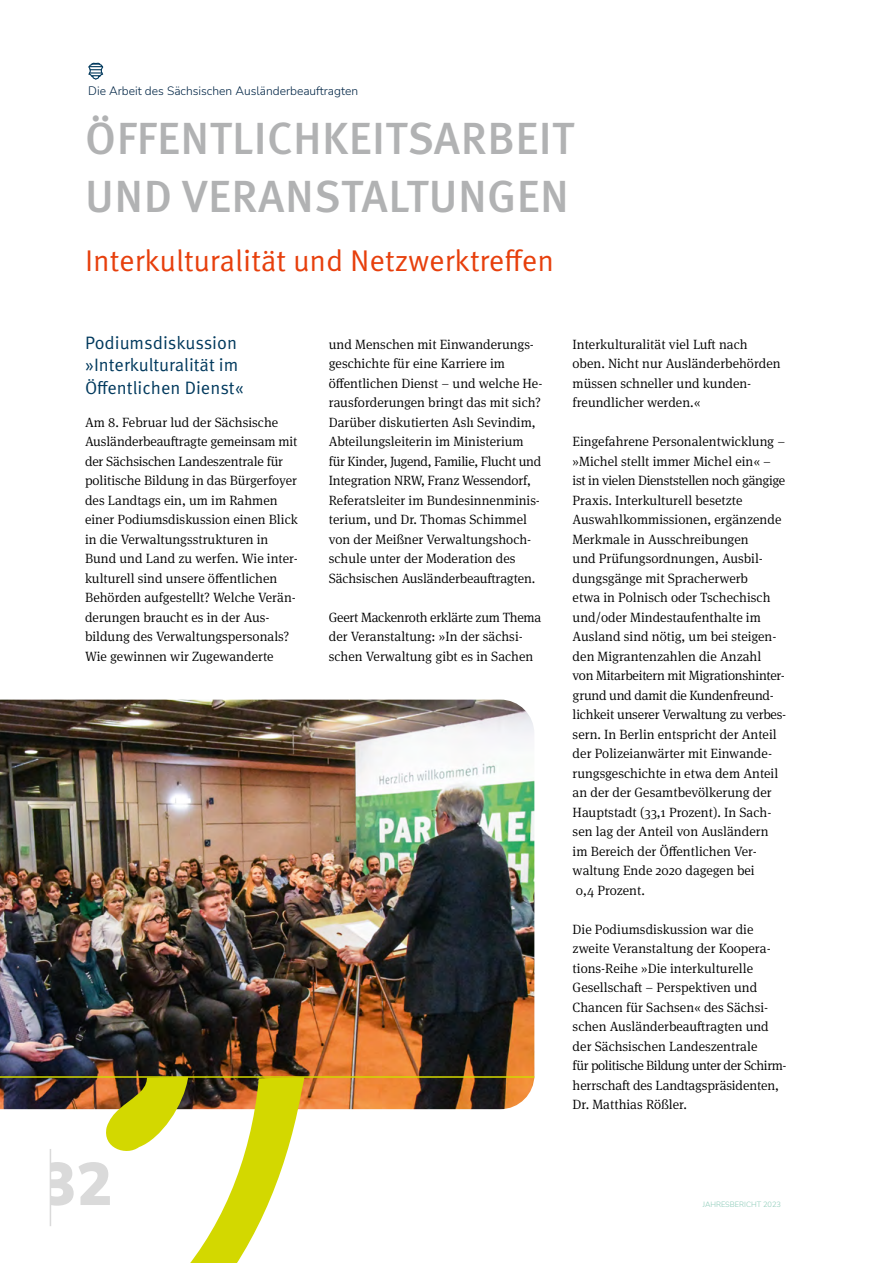
<style>
.page{position:relative;width:893px;height:1263px;background:#fff}
.page>*{position:absolute;margin:0;border:0;box-sizing:border-box;transform-origin:0 0}
.t1{font:900 60px "Nunito Sans";color:#dadada}
.H1_Grau{font:500 45px/58.5px "Meta Pro";letter-spacing:.01em;color:#b1b2b3}
.H2_Orange{font:30px "Meta Pro Norm";color:#e73f0c}
.H3_blau{font:18px/22.5px "Meta Pro Norm";color:#00395d}
.p_Fließtext_links_serif_oE{font:300 13.5px/19.5px "Meta Serif Pro";color:#000}
.ART_Rubrik{font:300 12px "Nunito Sans";color:#002545}
.t2{font:300 7.5px "Nunito Sans";color:#8acab7}
</style>
<div class="page">
<img style="left:0;top:700px;width:534px;height:409px">
<hr style="left:0;top:1076px;width:534px;height:2px;background:#d3d800">
<svg style="left:0;top:1077px;width:304px;height:186px"></svg>
<svg style="left:102px;top:1077px;width:86px;height:79px"></svg>
<div style="left:0;top:1149px;width:50px;height:77px;background:#fff"></div>
<hr style="left:50px;top:1149px;width:1px;height:77px;background:#dadada">
<svg style="left:88px;top:63px;width:15px;height:17px"></svg>
<p class="ART_Rubrik" style="left:88px;top:83px;width:271px">Die Arbeit des Sächsischen Ausländerbeauftragten</p>
<p class="H1_Grau" style="left:85px;top:106px;width:490px">ÖFFENTLICHKEITSARBEIT<br>UND VERANSTALTUNGEN</p>
<p class="H2_Orange" style="left:85px;top:237px;width:471px">Interkulturalität und Netzwerktreffen</p>
<p class="H3_blau" style="left:85px;top:330px;width:160px">Podiumsdiskussion »Interkulturalität im<br>Öffentlichen Dienst«</p>
<p class="p_Fließtext_links_serif_oE" style="left:85px;top:411px;width:214px">Am 8. Februar lud der Sächsische Ausländerbeauftragte gemeinsam mit der Sächsischen Landeszentrale für politische Bildung in das Bürgerfoyer des Landtags ein, um im Rahmen einer Podiumsdiskussion einen Blick in die Verwaltungsstrukturen in Bund und Land zu werfen. Wie inter&shy;kulturell sind unsere öffentlichen Behörden aufgestellt? Welche Verän&shy;derungen braucht es in der Aus&shy;bildung des Verwaltungspersonals?<br>Wie gewinnen wir Zugewanderte</p>
<h1 class="t1" style="left:40px;top:1141px;width:74px">32</h1>
<p class="p_Fließtext_links_serif_oE" style="left:329px;top:333px;width:215px">und Menschen mit Einwanderungs&shy;geschichte für eine Karriere im öffentlichen Dienst – und welche He&shy;rausforderungen bringt das mit sich?<br>Darüber diskutierten Aslı Sevindim, Abteilungsleiterin im Ministerium für Kinder, Jugend, Familie, Flucht und Integration NRW, Franz Wessendorf, Referatsleiter im Bundesinnenminis&shy;terium, und Dr. Thomas Schimmel von der Meißner Verwaltungshoch&shy;schule unter der Moderation des Sächsischen Ausländerbeauftragten.</p>
<p class="p_Fließtext_links_serif_oE" style="left:329px;top:606px;width:214px">Geert Mackenroth erklärte zum Thema der Veranstaltung: »In der sächsi&shy;schen Verwaltung gibt es in Sachen</p>
<p class="p_Fließtext_links_serif_oE" style="left:573px;top:333px;width:209px">Interkulturalität viel Luft nach oben. Nicht nur Ausländerbehörden müssen schneller und kunden&shy;freundlicher werden.«</p>
<p class="p_Fließtext_links_serif_oE" style="left:573px;top:431px;width:215px">Eingefahrene Personalentwicklung – »Michel stellt immer Michel ein« – ist in vielen Dienststellen noch gängige Praxis. Interkulturell besetzte Auswahlkommissionen, ergänzende Merkmale in Ausschreibungen<br>und Prüfungsordnungen, Ausbil&shy;dungsgänge mit Spracherwerb<br>etwa in Polnisch oder Tschechisch und/oder Mindestaufenthalte im Ausland sind nötig, um bei steigen&shy;den Migrantenzahlen die Anzahl<br>von Mitarbeitern mit Migrationshinter&shy;grund und damit die Kundenfreund&shy;lichkeit unserer Verwaltung zu verbes&shy;sern. In Berlin entspricht der Anteil der Polizeianwärter mit Einwande&shy;rungsgeschichte in etwa dem Anteil an der der Gesamtbevölkerung der Hauptstadt (33,1 Prozent). In Sach&shy;sen lag der Anteil von Ausländern im Bereich der Öffentlichen Ver&shy;waltung Ende 2020 dagegen bei<br>0,4 Prozent.</p>
<p class="p_Fließtext_links_serif_oE" style="left:573px;top:918px;width:216px">Die Podiumsdiskussion war die zweite Veranstaltung der Koopera&shy;tions-Reihe »Die interkulturelle Gesellschaft – Perspektiven und Chancen für Sachsen« des Sächsi&shy;schen Ausländerbeauftragten und der Sächsischen Landeszentrale<br>für politische Bildung unter der Schirm&shy;herrschaft des Landtagspräsidenten, Dr. Matthias Rößler.</p>
<p class="t2" style="left:703px;top:1199px;width:80px">JAHRESBERICHT 2023</p>
</div>
